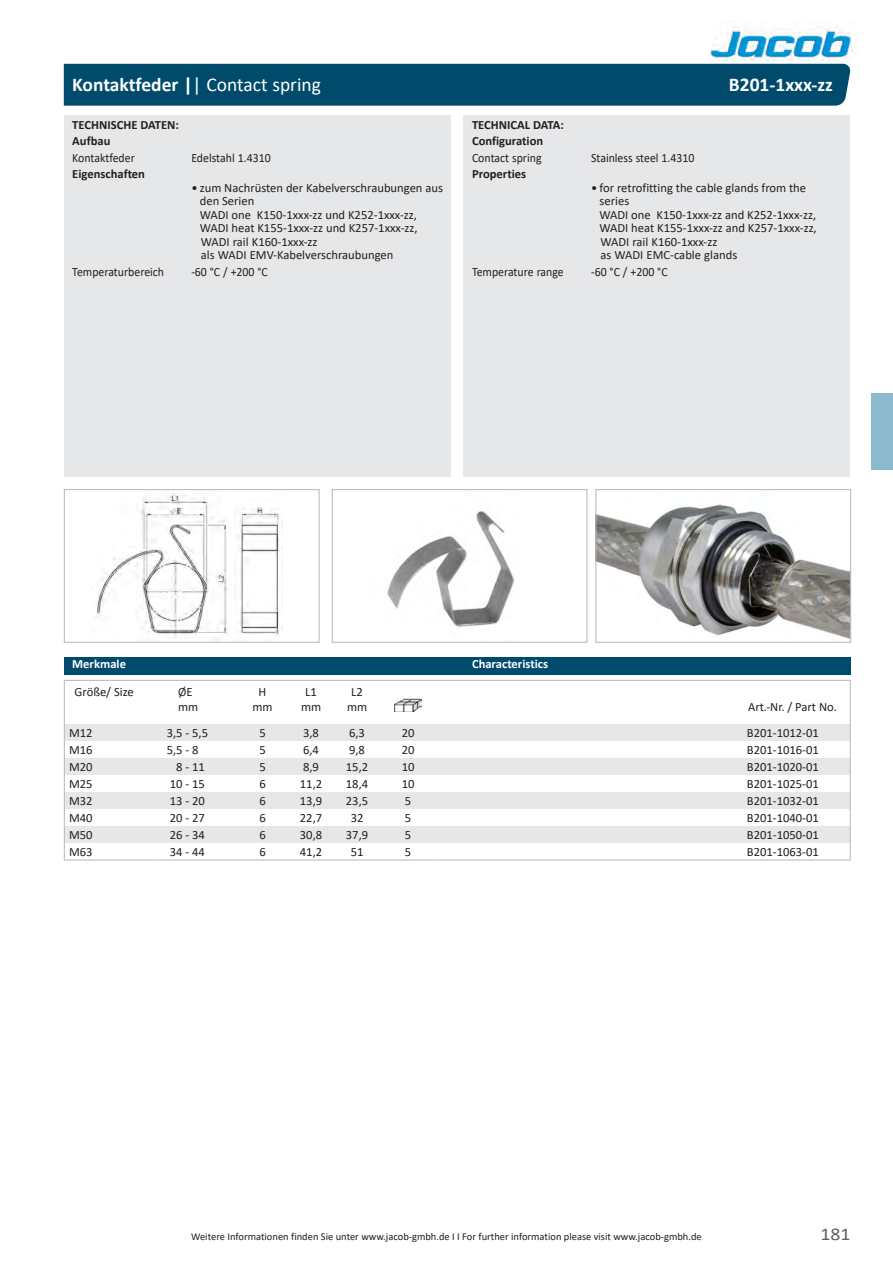
<style>
.page{position:relative;width:893px;height:1263px;background:#fff}
.page>*{position:absolute;margin:0;border:0;box-sizing:border-box;transform-origin:0 0}
.Bezeichnung_Blau{font:19.5px "Calibri";color:#fff}
.Bezeichnung_Blau-2{font:700 19.5px "Calibri";color:#fff}
.t1{font:18px "Calibri";color:#606063;scale:1.1 1}
.Text{font:12.6px/13.5px "Calibri";color:#231f20}
.Text-2{font:12.6px "Calibri";color:#231f20;scale:.94 1}
.Text-3{font:700 12.6px "Calibri";color:#231f20}
.t2{font:700 12.6px "Calibri";color:#fff}
.t3{font:10.5px "Calibri";color:#231f20}
.s1{font-weight:700}
</style>
<div class="page">
<svg style="left:65px;top:724px;width:785px;height:119px;fill:#e6e7e9"></svg>
<hr style="left:64px;top:681px;width:1px;height:43px;background:#bcbdc0">
<hr style="left:850px;top:681px;width:1px;height:43px;background:#bcbdc0">
<svg style="left:64px;top:724px;width:1px;height:135px"></svg>
<svg style="left:850px;top:724px;width:1px;height:135px"></svg>
<hr style="left:64px;top:859px;width:95px;height:1px;background:#bcbdc0">
<hr style="left:159px;top:859px;width:78px;height:1px;background:#bcbdc0">
<hr style="left:237px;top:859px;width:51px;height:1px;background:#bcbdc0">
<hr style="left:288px;top:859px;width:46px;height:1px;background:#bcbdc0">
<hr style="left:334px;top:859px;width:46px;height:1px;background:#bcbdc0">
<hr style="left:380px;top:859px;width:56px;height:1px;background:#bcbdc0">
<hr style="left:436px;top:859px;width:306px;height:1px;background:#bcbdc0">
<hr style="left:742px;top:859px;width:109px;height:1px;background:#bcbdc0">
<hr style="left:64px;top:680px;width:95px;height:1px;background:#bcbdc0">
<hr style="left:159px;top:680px;width:78px;height:1px;background:#bcbdc0">
<hr style="left:237px;top:680px;width:51px;height:1px;background:#bcbdc0">
<hr style="left:288px;top:680px;width:46px;height:1px;background:#bcbdc0">
<hr style="left:334px;top:680px;width:46px;height:1px;background:#bcbdc0">
<hr style="left:380px;top:680px;width:56px;height:1px;background:#bcbdc0">
<hr style="left:436px;top:680px;width:306px;height:1px;background:#bcbdc0">
<hr style="left:742px;top:680px;width:109px;height:1px;background:#bcbdc0">
<img style="left:394px;top:698px;width:28px;height:14px">
<img style="left:95px;top:493px;width:188px;height:145px">
<div style="left:64px;top:489px;width:256px;height:154px;border:1px solid #bcbdc0"></div>
<img style="left:387px;top:511px;width:127px;height:116px">
<div style="left:332px;top:489px;width:255px;height:154px;border:1px solid #bcbdc0"></div>
<img style="left:597px;top:504px;width:252px;height:135px">
<div style="left:595px;top:489px;width:256px;height:154px;border:1px solid #bcbdc0"></div>
<div style="left:64px;top:115px;width:387px;height:361px;background:#e6e7e9"></div>
<img style="left:710px;top:21px;width:149px;height:39px">
<div style="left:463px;top:115px;width:387px;height:361px;background:#e6e7e9"></div>
<div style="left:872px;top:393px;width:21px;height:77px;background:#8cb9ce"></div>
<div style="left:64px;top:657px;width:786px;height:17px;background:#004b6c"></div>
<div style="left:63px;top:64px;width:788px;height:42px;background:#004b6c"></div>
<p class="Bezeichnung_Blau" style="left:72px;top:71px;width:250px"><span class="s1">Kontaktfeder |</span>| Contact spring</p>
<p class="Bezeichnung_Blau-2" style="left:729px;top:71px;width:106px">B201-1xxx-zz</p>
<p class="Text-3" style="left:72px;top:115px;width:108px">TECHNISCHE DATEN:</p>
<p class="Text-3" style="left:72px;top:132px;width:40px">Aufbau</p>
<p class="Text-2" style="left:72px;top:149px;width:68px">Kontaktfeder</p>
<p class="Text-2" style="left:191px;top:149px;width:86px">Edelstahl 1.4310</p>
<p class="Text-3" style="left:72px;top:165px;width:74px">Eigenschaften</p>
<p class="Text" style="left:200px;top:180px;width:245px;text-indent:-9px">• zum Nachrüsten der Kabelverschraubungen aus den Serien</p>
<p class="Text" style="left:200px;top:207px;width:219px">WADI one K150-1xxx-zz und K252-1xxx-zz,</p>
<p class="Text" style="left:200px;top:221px;width:219px">WADI heat K155-1xxx-zz und K257-1xxx-zz,</p>
<p class="Text" style="left:201px;top:234px;width:118px">WADI rail K160-1xxx-zz</p>
<p class="Text" style="left:201px;top:248px;width:194px">als WADI EMV-Kabelverschraubungen</p>
<p class="Text-2" style="left:72px;top:263px;width:99px">Temperaturbereich</p>
<p class="Text-2" style="left:191px;top:263px;width:83px">-60 °C / +200 °C</p>
<p class="Text-3" style="left:472px;top:115px;width:93px">TECHNICAL DATA:</p>
<p class="Text-3" style="left:472px;top:132px;width:73px">Configuration</p>
<p class="Text-2" style="left:472px;top:149px;width:76px">Contact spring</p>
<p class="Text-2" style="left:591px;top:149px;width:112px">Stainless steel 1.4310</p>
<p class="Text-3" style="left:472px;top:165px;width:56px">Properties</p>
<p class="Text" style="left:600px;top:180px;width:208px;text-indent:-9px">• for retrofitting the cable glands from the series</p>
<p class="Text" style="left:600px;top:207px;width:218px">WADI one K150-1xxx-zz and K252-1xxx-zz,</p>
<p class="Text" style="left:600px;top:221px;width:219px">WADI heat K155-1xxx-zz and K257-1xxx-zz,</p>
<p class="Text" style="left:600px;top:234px;width:118px">WADI rail K160-1xxx-zz</p>
<p class="Text" style="left:600px;top:248px;width:138px">as WADI EMC-cable glands</p>
<p class="Text-2" style="left:472px;top:263px;width:99px">Temperature range</p>
<p class="Text-2" style="left:591px;top:263px;width:83px">-60 °C / +200 °C</p>
<p class="t2" style="left:72px;top:655px;width:55px">Merkmale</p>
<p class="t2" style="left:472px;top:655px;width:78px">Characteristics</p>
<p class="Text" style="left:75px;top:684px;width:61px">Größe/ Size</p>
<p class="Text" style="left:178px;top:684px;width:16px">ØE</p>
<p class="Text" style="left:178px;top:700px;width:22px">mm</p>
<p class="Text" style="left:259px;top:684px;width:9px">H</p>
<p class="Text" style="left:252px;top:700px;width:22px">mm</p>
<p class="Text" style="left:305px;top:684px;width:13px">L1</p>
<p class="Text" style="left:301px;top:700px;width:22px">mm</p>
<p class="Text" style="left:351px;top:684px;width:13px">L2</p>
<p class="Text" style="left:347px;top:700px;width:22px">mm</p>
<p class="Text" style="left:748px;top:700px;width:90px">Art.-Nr. / Part No.</p>
<p class="Text" style="left:69px;top:726px;width:25px">M12</p>
<p class="Text" style="left:167px;top:726px;width:43px">3,5 - 5,5</p>
<p class="Text" style="left:259px;top:726px;width:8px">5</p>
<p class="Text" style="left:303px;top:726px;width:17px">3,8</p>
<p class="Text" style="left:349px;top:726px;width:17px">6,3</p>
<p class="Text" style="left:402px;top:726px;width:14px">20</p>
<p class="Text" style="left:747px;top:726px;width:74px">B201-1012-01</p>
<p class="Text" style="left:69px;top:743px;width:25px">M16</p>
<p class="Text" style="left:167px;top:743px;width:33px">5,5 - 8</p>
<p class="Text" style="left:259px;top:743px;width:8px">5</p>
<p class="Text" style="left:303px;top:743px;width:17px">6,4</p>
<p class="Text" style="left:349px;top:743px;width:17px">9,8</p>
<p class="Text" style="left:402px;top:743px;width:14px">20</p>
<p class="Text" style="left:747px;top:743px;width:74px">B201-1016-01</p>
<p class="Text" style="left:69px;top:760px;width:25px">M20</p>
<p class="Text" style="left:176px;top:760px;width:30px">8 - 11</p>
<p class="Text" style="left:259px;top:760px;width:8px">5</p>
<p class="Text" style="left:303px;top:760px;width:17px">8,9</p>
<p class="Text" style="left:346px;top:760px;width:24px">15,2</p>
<p class="Text" style="left:402px;top:760px;width:14px">10</p>
<p class="Text" style="left:747px;top:760px;width:74px">B201-1020-01</p>
<p class="Text" style="left:69px;top:777px;width:25px">M25</p>
<p class="Text" style="left:170px;top:777px;width:37px">10 - 15</p>
<p class="Text" style="left:259px;top:777px;width:8px">6</p>
<p class="Text" style="left:300px;top:777px;width:24px">11,2</p>
<p class="Text" style="left:346px;top:777px;width:24px">18,4</p>
<p class="Text" style="left:402px;top:777px;width:14px">10</p>
<p class="Text" style="left:747px;top:777px;width:74px">B201-1025-01</p>
<p class="Text" style="left:69px;top:794px;width:25px">M32</p>
<p class="Text" style="left:170px;top:794px;width:37px">13 - 20</p>
<p class="Text" style="left:259px;top:794px;width:8px">6</p>
<p class="Text" style="left:300px;top:794px;width:24px">13,9</p>
<p class="Text" style="left:346px;top:794px;width:24px">23,5</p>
<p class="Text" style="left:405px;top:794px;width:8px">5</p>
<p class="Text" style="left:747px;top:794px;width:74px">B201-1032-01</p>
<p class="Text" style="left:69px;top:811px;width:25px">M40</p>
<p class="Text" style="left:170px;top:811px;width:37px">20 - 27</p>
<p class="Text" style="left:259px;top:811px;width:8px">6</p>
<p class="Text" style="left:300px;top:811px;width:24px">22,7</p>
<p class="Text" style="left:351px;top:811px;width:14px">32</p>
<p class="Text" style="left:405px;top:811px;width:8px">5</p>
<p class="Text" style="left:747px;top:811px;width:74px">B201-1040-01</p>
<p class="Text" style="left:69px;top:828px;width:25px">M50</p>
<p class="Text" style="left:170px;top:828px;width:37px">26 - 34</p>
<p class="Text" style="left:259px;top:828px;width:8px">6</p>
<p class="Text" style="left:300px;top:828px;width:24px">30,8</p>
<p class="Text" style="left:346px;top:828px;width:24px">37,9</p>
<p class="Text" style="left:405px;top:828px;width:8px">5</p>
<p class="Text" style="left:747px;top:828px;width:74px">B201-1050-01</p>
<p class="Text" style="left:69px;top:845px;width:25px">M63</p>
<p class="Text" style="left:170px;top:845px;width:37px">34 - 44</p>
<p class="Text" style="left:259px;top:845px;width:8px">6</p>
<p class="Text" style="left:300px;top:845px;width:24px">41,2</p>
<p class="Text" style="left:351px;top:845px;width:14px">51</p>
<p class="Text" style="left:405px;top:845px;width:8px">5</p>
<p class="Text" style="left:747px;top:845px;width:74px">B201-1063-01</p>
<p class="t3" style="left:191px;top:1229px;width:512px">Weitere Informationen finden Sie unter www.jacob-gmbh.de I I For further information please visit www.jacob-gmbh.de</p>
<h2 class="t1" style="left:820px;top:1221px;width:29px">181</h2>
</div>
